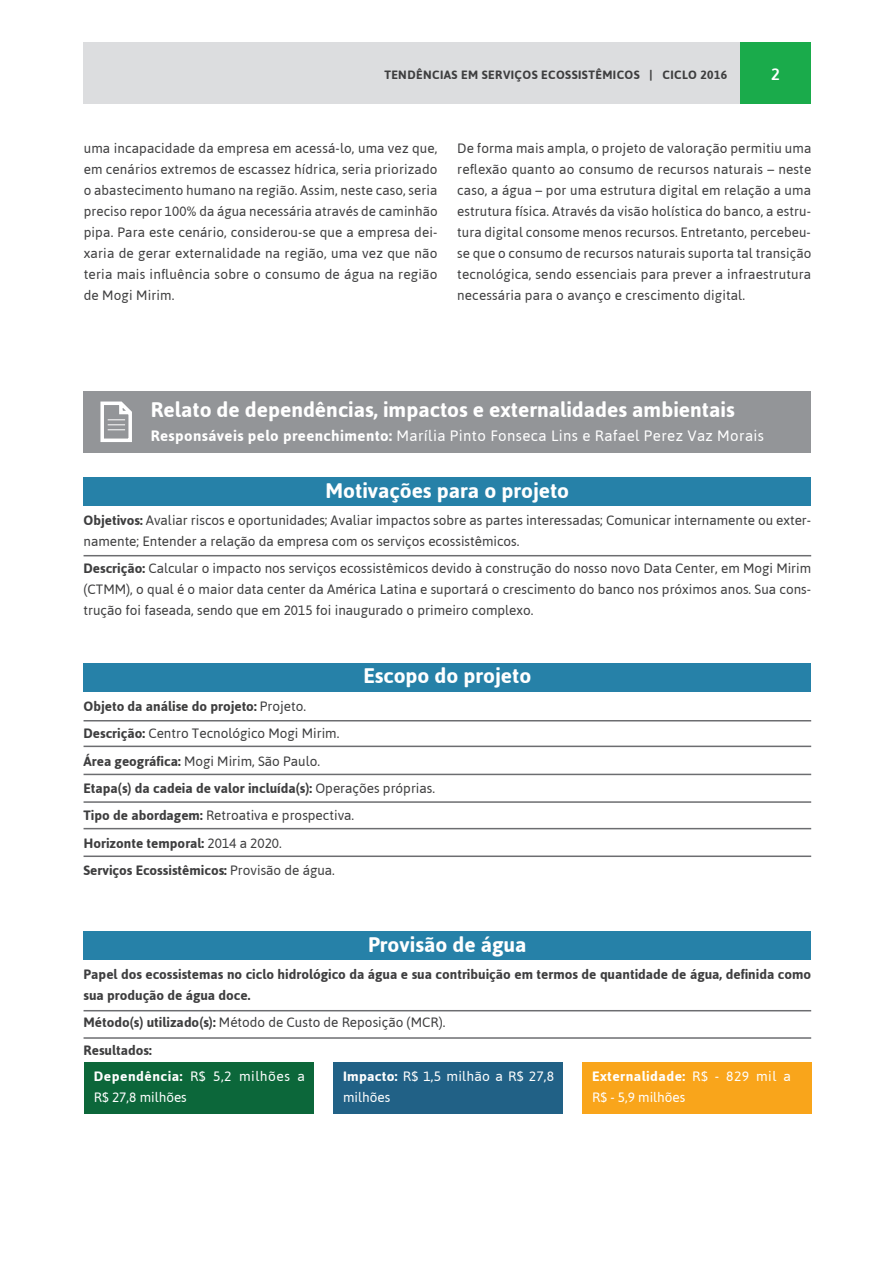
<style>
.page{position:relative;width:893px;height:1263px;background:#fff}
.page>*{position:absolute;margin:0;border:0;box-sizing:border-box;transform-origin:0 0}
.t1{font:700 21px "Asap";color:#fff}
.t2{font:500 16.5px "Asap";color:#fff}
.t3{font:15px "Asap";letter-spacing:.025em;color:#fff}
.t4{font:13.5px/21px "Asap";color:#3e3e3f;text-align:justify}
.t5{font:700 13.5px/27.5px "Asap";color:#3e3e3f}
.t6{font:13.5px/21px "Asap";color:#fff}
.t7{font:700 12px "Asap";letter-spacing:.035em;color:#3e3e3f}
.s1{font-weight:700}
.s2{font-weight:400}
</style>
<div class="page">
<div style="left:84px;top:43px;width:727px;height:61px;background:#dcdddf"></div>
<div style="left:740px;top:43px;width:71px;height:61px;background:#1aab4b"></div>
<div style="left:84px;top:477px;width:727px;height:29px;background:#2681a8"></div>
<div style="left:84px;top:663px;width:727px;height:29px;background:#2681a8"></div>
<div style="left:84px;top:931px;width:727px;height:29px;background:#2681a8"></div>
<div style="left:84px;top:391px;width:727px;height:61px;background:#939598"></div>
<svg style="left:100px;top:401px;width:32px;height:41px"></svg>
<hr style="left:84px;top:555px;width:727px;height:1px;background:#6c6d70">
<hr style="left:84px;top:720px;width:727px;height:1px;background:#6c6d70">
<hr style="left:84px;top:1010px;width:727px;height:1px;background:#6c6d70">
<hr style="left:84px;top:1037px;width:727px;height:2px;background:#6c6d70">
<hr style="left:84px;top:801px;width:727px;height:2px;background:#6c6d70">
<hr style="left:84px;top:746px;width:727px;height:1px;background:#6c6d70">
<hr style="left:84px;top:774px;width:727px;height:1px;background:#6c6d70">
<hr style="left:84px;top:828px;width:727px;height:1px;background:#6c6d70">
<hr style="left:84px;top:855px;width:727px;height:2px;background:#6c6d70">
<div style="left:84px;top:1062px;width:229px;height:51px;background:#0c673a"></div>
<div style="left:333px;top:1062px;width:229px;height:51px;background:#216186"></div>
<div style="left:582px;top:1062px;width:229px;height:51px;background:#f9a51b"></div>
<p class="t7" style="left:384px;top:67px;width:344px">TENDÊNCIAS EM SERVIÇOS ECOSSISTÊMICOS | CICLO 2016</p>
<p class="t2" style="left:771px;top:63px;width:10px">2</p>
<p class="t4" style="left:84px;top:137px;width:355px">uma incapacidade da empresa em acessá-lo, uma vez que, em cenários extremos de escassez hídrica, seria priorizado o abastecimento humano na região. Assim, neste caso, seria preciso repor 100% da água necessária através de caminhão pipa. Para este cenário, considerou-se que a empresa dei&shy;xaria de gerar externalidade na região, uma vez que não teria mais influência sobre o consumo de água na região de Mogi Mirim.</p>
<p class="t4" style="left:457px;top:137px;width:356px">De forma mais ampla, o projeto de valoração permitiu uma reflexão quanto ao consumo de recursos naturais – neste caso, a água – por uma estrutura digital em relação a uma estrutura física. Através da visão holística do banco, a estru&shy;tura digital consome menos recursos. Entretanto, percebeu&shy;se que o consumo de recursos naturais suporta tal transição tecnológica, sendo essenciais para prever a infraestrutura necessária para o avanço e crescimento digital.</p>
<h1 class="t1" style="left:151px;top:396px;width:586px">Relato de dependências, impactos e externalidades ambientais</h1>
<p class="t3" style="left:151px;top:426px;width:615px"><span class="s1">Responsáveis pelo preenchimento:</span> Marília Pinto Fonseca Lins e Rafael Perez Vaz Morais</p>
<h1 class="t1" style="left:325px;top:476px;width:245px">Motivações para o projeto</h1>
<p class="t4" style="left:84px;top:509px;width:729px"><span class="s1">Objetivos:</span> Avaliar riscos e oportunidades; Avaliar impactos sobre as partes interessadas; Comunicar internamente ou exter&shy;namente; Entender a relação da empresa com os serviços ecossistêmicos.</p>
<p class="t4" style="left:84px;top:558px;width:729px"><span class="s1">Descrição:</span> Calcular o impacto nos serviços ecossistêmicos devido à construção do nosso novo Data Center, em Mogi Mirim (CTMM), o qual é o maior data center da América Latina e suportará o crescimento do banco nos próximos anos. Sua cons&shy;trução foi faseada, sendo que em 2015 foi inaugurado o primeiro complexo.</p>
<h1 class="t1" style="left:363px;top:662px;width:170px">Escopo do projeto</h1>
<p class="t5" style="left:84px;top:692px;width:353px">Objeto da análise do projeto: <span class="s2">Projeto.<br></span>Descrição: <span class="s2">Centro Tecnológico Mogi Mirim.<br></span>Área geográfica: <span class="s2">Mogi Mirim, São Paulo.<br></span>Etapa(s) da cadeia de valor incluída(s): <span class="s2">Operações próprias.<br></span>Tipo de abordagem: <span class="s2">Retroativa e prospectiva.<br></span>Horizonte temporal: <span class="s2">2014 a 2020.<br></span>Serviços Ecossistêmicos: <span class="s2">Provisão de água.</span></p>
<h1 class="t1" style="left:368px;top:930px;width:160px">Provisão de água</h1>
<p class="t5" style="left:84px;top:963px;width:729px;line-height:21px">Papel dos ecossistemas no ciclo hidrológico da água e sua contribuição em termos de quantidade de água, definida como sua produção de água doce.</p>
<p class="t5" style="left:84px;top:1008px;width:363px">Método(s) utilizado(s): <span class="s2">Método de Custo de Reposição (MCR).<br></span>Resultados:</p>
<p class="t6" style="left:94px;top:1065px;width:213px"><span class="s1">Dependência:</span> R$ 5,2 milhões a<br>R$ 27,8 milhões</p>
<p class="t6" style="left:343px;top:1065px;width:213px"><span class="s1">Impacto:</span> R$ 1,5 milhão a R$ 27,8 milhões</p>
<p class="t6" style="left:592px;top:1065px;width:200px"><span class="s1">Externalidade:</span> R$ - 829 mil a<br>R$ - 5,9 milhões</p>
</div>
